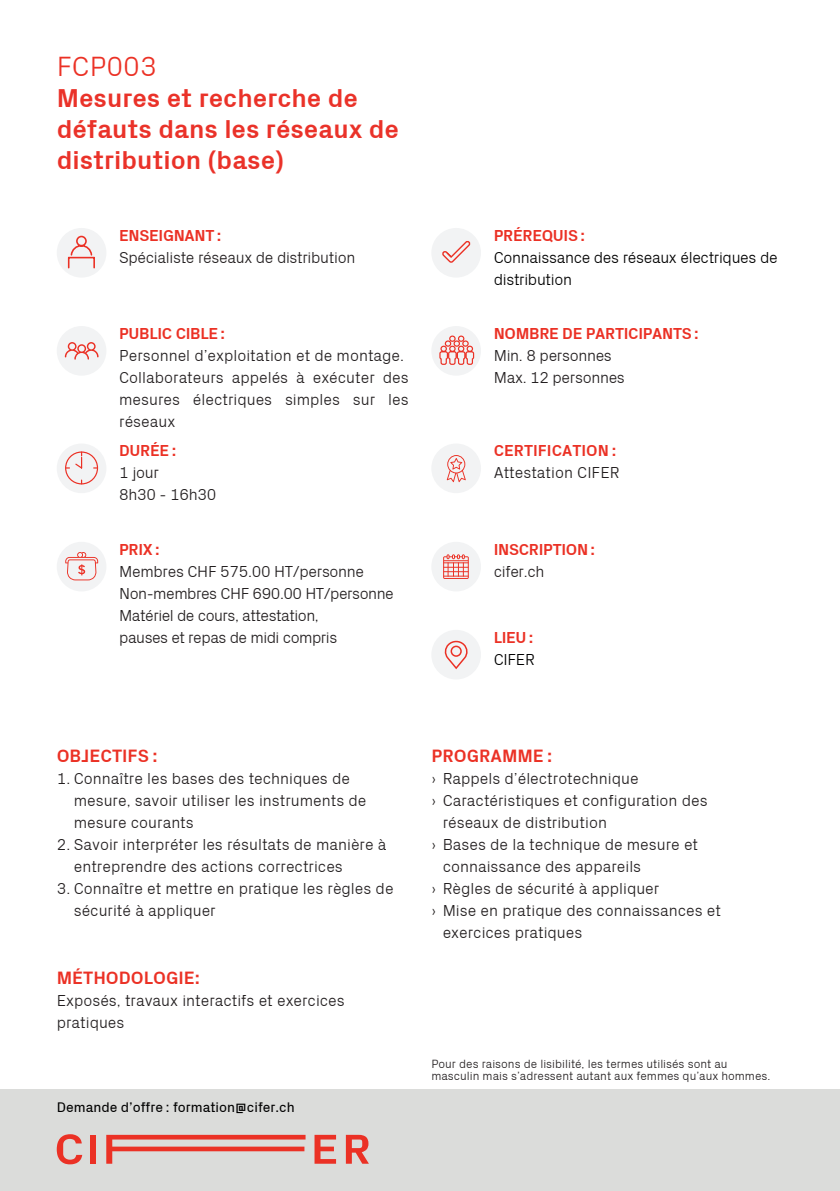
<style>
.page{position:relative;width:840px;height:1191px;background:#fff}
.page>*{position:absolute;margin:0;border:0;box-sizing:border-box;transform-origin:0 0}
.t1{font:300 28px "Px Grotesk";color:#eb3125}
.t2{font:700 26px/31.2px "Px Grotesk";color:#ea3229}
.t3{font:700 18px "Px Grotesk";color:#eb3125}
.t4{font:300 16px/22px "Px Grotesk";color:#231f20}
.t5{font:300 16px/22px "Px Grotesk";letter-spacing:-.03em;color:#231f20}
.t6{font:700 16px "Px Grotesk";letter-spacing:-.02em;color:#eb3125}
.t7{font:300 16px/22px "Px Grotesk";letter-spacing:-.02em;color:#231f20}
.t8{font:300 16px/22px "Px Grotesk";letter-spacing:-.02em;color:#000001}
.t9{font:700 16px "Px Grotesk";color:#eb3125}
.t10{font:14px "Px Grotesk";color:#000}
.t11{font:300 12px/11.6px "Px Grotesk";color:#231f20}
</style>
<div class="page">
<div style="left:431px;top:542px;width:49px;height:49px;background:#f2f3f4;border-radius:50%"></div>
<div style="left:431px;top:326px;width:49px;height:50px;background:#f2f3f4;border-radius:50%"></div>
<svg style="left:439px;top:335px;width:35px;height:30px"></svg>
<div style="left:431px;top:228px;width:49px;height:49px;background:#f2f3f4;border-radius:50%"></div>
<svg style="left:442px;top:241px;width:29px;height:22px"></svg>
<div style="left:57px;top:443px;width:49px;height:50px;background:#f2f3f4;border-radius:50%"></div>
<svg style="left:65px;top:451px;width:34px;height:34px"></svg>
<div style="left:57px;top:542px;width:49px;height:49px;background:#f2f3f4;border-radius:50%"></div>
<svg style="left:65px;top:552px;width:33px;height:28px"></svg>
<div style="left:57px;top:326px;width:49px;height:50px;background:#f2f3f4;border-radius:50%"></div>
<svg style="left:65px;top:342px;width:33px;height:18px"></svg>
<div style="left:0;top:1089px;width:839px;height:102px;background:#dbdcda"></div>
<svg style="left:57px;top:1134px;width:25px;height:30px"></svg>
<div style="left:90px;top:1134px;width:6px;height:29px;background:#eb3125"></div>
<svg style="left:106px;top:1134px;width:199px;height:29px"></svg>
<svg style="left:314px;top:1134px;width:22px;height:29px"></svg>
<svg style="left:346px;top:1134px;width:23px;height:29px"></svg>
<div style="left:57px;top:228px;width:49px;height:49px;background:#f2f3f4;border-radius:50%"></div>
<svg style="left:443px;top:554px;width:25px;height:25px"></svg>
<div style="left:431px;top:443px;width:49px;height:50px;background:#f2f3f4;border-radius:50%"></div>
<svg style="left:446px;top:455px;width:19px;height:27px"></svg>
<div style="left:431px;top:630px;width:49px;height:49px;background:#f2f3f4;border-radius:50%"></div>
<svg style="left:444px;top:640px;width:24px;height:30px"></svg>
<svg style="left:67px;top:235px;width:28px;height:34px"></svg>
<h1 class="t1" style="left:57px;top:50px;width:102px">FCP003</h1>
<h2 class="t2" style="left:57px;top:82px;width:344px">Mesures et recherche de défauts dans les réseaux de distribution (base)</h2>
<p class="t6" style="left:119px;top:226px;width:104px">ENSEIGNANT :</p>
<p class="t7" style="left:119px;top:246px;width:237px">Spécialiste réseaux de distribution</p>
<p class="t6" style="left:119px;top:324px;width:107px">PUBLIC CIBLE :</p>
<p class="t4" style="left:119px;top:344px;width:291px">Personnel d’exploitation et de montage.<br>Collaborateurs appelés à exécuter des mesures électriques simples sur les réseaux</p>
<p class="t6" style="left:119px;top:441px;width:59px">DURÉE :</p>
<p class="t7" style="left:119px;top:461px;width:99px">1 jour<br>8h30 - 16h30</p>
<p class="t6" style="left:119px;top:539px;width:42px">PRIX :</p>
<p class="t5" style="left:119px;top:560px;width:276px">Membres CHF 575.00 HT/personne Non-membres CHF 690.00 HT/personne Matériel de cours, attestation,<br>pauses et repas de midi compris</p>
<p class="t6" style="left:493px;top:226px;width:93px">PRÉREQUIS :</p>
<p class="t8" style="left:493px;top:246px;width:285px">Connaissance des réseaux électriques de distribution</p>
<p class="t6" style="left:493px;top:324px;width:206px">NOMBRE DE PARTICIPANTS :</p>
<p class="t7" style="left:493px;top:344px;width:132px">Min. 8 personnes<br>Max. 12 personnes</p>
<p class="t9" style="left:493px;top:441px;width:124px">CERTIFICATION :</p>
<p class="t4" style="left:493px;top:461px;width:127px">Attestation CIFER</p>
<p class="t6" style="left:493px;top:539px;width:103px">INSCRIPTION :</p>
<p class="t4" style="left:493px;top:560px;width:52px">cifer.ch</p>
<p class="t6" style="left:493px;top:627px;width:41px">LIEU :</p>
<p class="t8" style="left:493px;top:648px;width:43px">CIFER</p>
<p class="t3" style="left:57px;top:745px;width:102px">OBJECTIFS :</p>
<p class="t4" style="left:74px;top:767px;width:294px;text-indent:-17px">1. Connaître les bases des techniques de mesure, savoir utiliser les instruments de mesure courants</p>
<p class="t4" style="left:74px;top:833px;width:314px;text-indent:-17px">2. Savoir interpréter les résultats de manière à entreprendre des actions correctrices</p>
<p class="t4" style="left:74px;top:877px;width:321px;text-indent:-17px">3. Connaître et mettre en pratique les règles de sécurité à appliquer</p>
<p class="t3" style="left:57px;top:967px;width:145px">MÉTHODOLOGIE:</p>
<p class="t4" style="left:57px;top:989px;width:289px">Exposés, travaux interactifs et exercices pratiques</p>
<p class="t10" style="left:57px;top:1098px;width:239px">Demande d’offre : formation@cifer.ch</p>
<p class="t3" style="left:431px;top:745px;width:122px">PROGRAMME :</p>
<p class="t4" style="left:431px;top:767px;width:209px">› Rappels d’électrotechnique</p>
<p class="t4" style="left:431px;top:789px;width:278px">› Caractéristiques et configuration des</p>
<p class="t4" style="left:442px;top:811px;width:166px">réseaux de distribution</p>
<p class="t4" style="left:431px;top:833px;width:268px">› Bases de la technique de mesure et</p>
<p class="t4" style="left:442px;top:855px;width:200px">connaissance des appareils</p>
<p class="t4" style="left:431px;top:877px;width:229px">› Règles de sécurité à appliquer</p>
<p class="t4" style="left:431px;top:899px;width:291px">› Mise en pratique des connaissances et</p>
<p class="t4" style="left:442px;top:921px;width:141px">exercices pratiques</p>
<p class="t11" style="left:431px;top:1057px;width:340px">Pour des raisons de lisibilité, les termes utilisés sont au masculin mais s’adressent autant aux femmes qu’aux hommes.</p>
</div>
